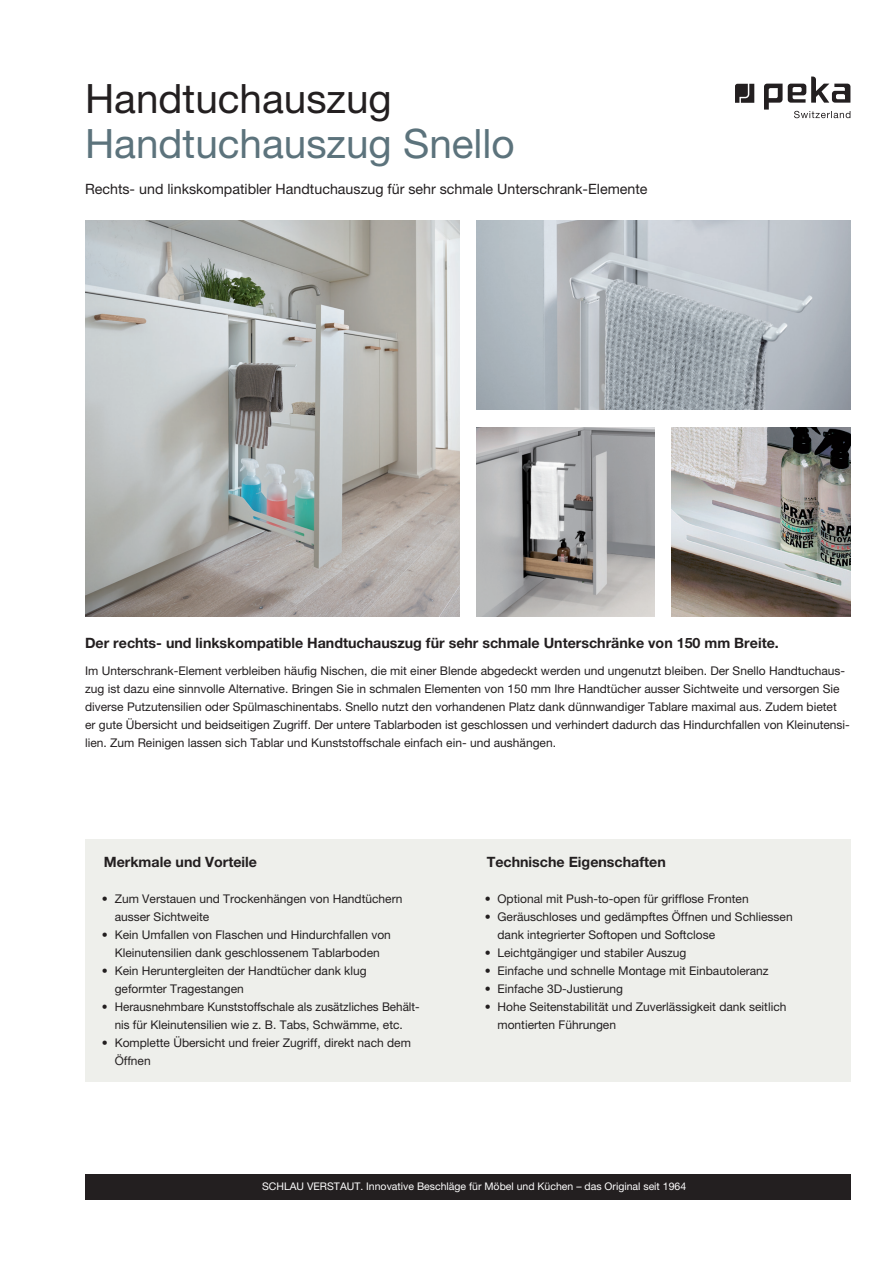
<style>
.page{position:relative;width:893px;height:1263px;background:#fff}
.page>*{position:absolute;margin:0;border:0;box-sizing:border-box;transform-origin:0 0}
.t1{font:40.5px "Helvetica Neue LT Pro";color:#5c737c}
.t2{font:40.5px "Helvetica Neue LT Pro";color:#231f20}
.t3{font:700 14.25px "Helvetica Neue LT Pro";color:#231f20}
.t4{font:14.25px "Helvetica Neue LT Pro";color:#231f20}
.t5{font:12px/18px "Helvetica Neue LT Pro";color:#231f20}
.t6{font:10.5px "Helvetica Neue LT Pro";color:#fff}
</style>
<div class="page">
<svg style="left:735px;top:84px;width:19px;height:19px"></svg>
<svg style="left:764px;top:77px;width:86px;height:41px"></svg>
<div style="left:85px;top:1174px;width:765px;height:25px;background:#231f20"></div>
<div style="left:85px;top:839px;width:765px;height:242px;background:#eeefeb"></div>
<img style="left:85px;top:221px;width:374px;height:396px">
<img style="left:476px;top:428px;width:179px;height:189px">
<img style="left:476px;top:221px;width:374px;height:189px">
<img style="left:672px;top:428px;width:178px;height:189px">
<h1 class="t2" style="left:85px;top:74px;width:308px">Handtuchauszug</h1>
<h1 class="t1" style="left:85px;top:119px;width:431px">Handtuchauszug Snello</h1>
<p class="t4" style="left:85px;top:180px;width:564px">Rechts- und linkskompatibler Handtuchauszug für sehr schmale Unterschrank-Elemente</p>
<p class="t3" style="left:85px;top:634px;width:695px">Der rechts- und linkskompatible Handtuchauszug für sehr schmale Unterschränke von 150 mm Breite.</p>
<p class="t5" style="left:85px;top:662px;width:766px">Im Unterschrank-Element verbleiben häufig Nischen, die mit einer Blende abgedeckt werden und ungenutzt bleiben. Der Snello Handtuchaus&shy;zug ist dazu eine sinnvolle Alternative. Bringen Sie in schmalen Elementen von 150 mm Ihre Handtücher ausser Sichtweite und versorgen Sie diverse Putzutensilien oder Spülmaschinentabs. Snello nutzt den vorhandenen Platz dank dünnwandiger Tablare maximal aus. Zudem bietet er gute Übersicht und beidseitigen Zugriff. Der untere Tablarboden ist geschlossen und verhindert dadurch das Hindurchfallen von Kleinutensi&shy;lien. Zum Reinigen lassen sich Tablar und Kunststoffschale einfach ein- und aushängen.</p>
<p class="t3" style="left:104px;top:853px;width:155px">Merkmale und Vorteile</p>
<p class="t5" style="left:115px;top:889px;width:289px;text-indent:-13px">• Zum Verstauen und Trockenhängen von Handtüchern ausser Sichtweite</p>
<p class="t5" style="left:102px;top:925px;width:291px;text-align:center">• Kein Umfallen von Flaschen und Hindurchfallen von<br>Kleinutensilien dank geschlossenem Tablarboden</p>
<p class="t5" style="left:115px;top:961px;width:254px;text-indent:-13px">• Kein Heruntergleiten der Handtücher dank klug geformter Tragestangen</p>
<p class="t5" style="left:102px;top:997px;width:319px;text-align:center">• Herausnehmbare Kunststoffschale als zusätzliches Behält&shy;nis für Kleinutensilien wie z. B. Tabs, Schwämme, etc.</p>
<p class="t5" style="left:115px;top:1033px;width:298px;text-indent:-13px">• Komplette Übersicht und freier Zugriff, direkt nach dem<br>Öffnen</p>
<p class="t3" style="left:487px;top:853px;width:181px">Technische Eigenschaften</p>
<p class="t5" style="left:485px;top:889px;width:265px">• Optional mit Push-to-open für grifflose Fronten</p>
<p class="t5" style="left:497px;top:907px;width:297px;text-indent:-13px">• Geräuschloses und gedämpftes Öffnen und Schliessen dank integrierter Softopen und Softclose</p>
<p class="t5" style="left:485px;top:943px;width:203px">• Leichtgängiger und stabiler Auszug</p>
<p class="t5" style="left:485px;top:961px;width:285px">• Einfache und schnelle Montage mit Einbautoleranz</p>
<p class="t5" style="left:485px;top:979px;width:140px">• Einfache 3D-Justierung</p>
<p class="t5" style="left:497px;top:997px;width:290px;text-indent:-13px">• Hohe Seitenstabilität und Zuverlässigkeit dank seitlich montierten Führungen</p>
<p class="t6" style="left:262px;top:1180px;width:426px">SCHLAU VERSTAUT. Innovative Beschläge für Möbel und Küchen – das Original seit 1964</p>
</div>
